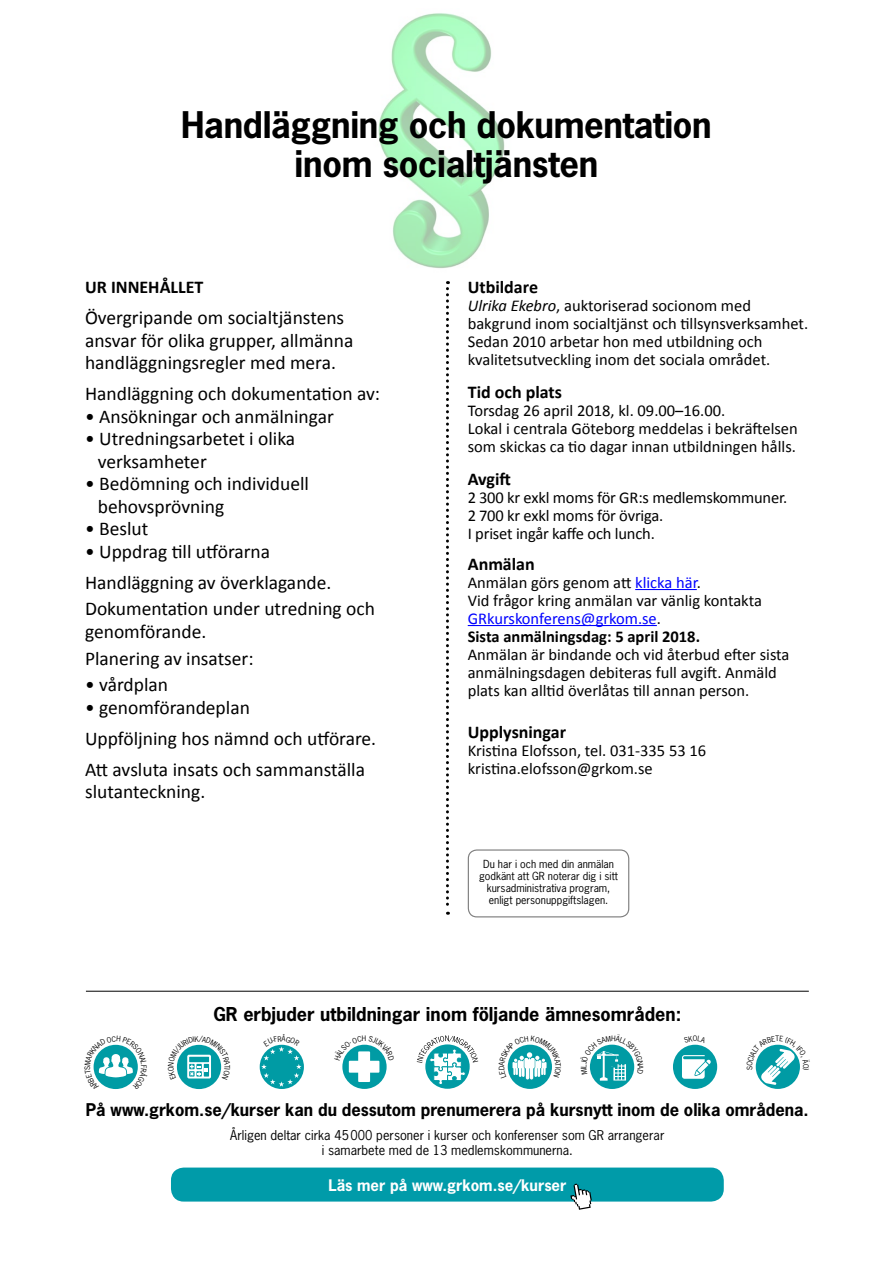
<style>
.page{position:relative;width:893px;height:1263px;background:#fff}
.page>*{position:absolute;margin:0;border:0;box-sizing:border-box;transform-origin:0 0}
.t1{font:700 34.5px/39px "News Gothic";letter-spacing:-.01em;color:#000;text-align:center}
.t2{font:19.5px/22.5px "Calibri";color:#000}
.t3{font:700 18px "Calibri";color:#000}
.t4{font:700 18px "News Gothic";color:#000}
.t5{font:16.5px/18px "Calibri";color:#000}
.t6{font:700 16.5px "News Gothic";color:#000}
.t7{font:700 15px "News Gothic";color:#fff}
.t8{font:12.75px/15px "News Gothic";color:#000;text-align:center}
.t9{font:10.5px/12px "News Gothic";color:#000;text-align:center}
.s1{font-style:italic}
.s2{color:#00f}
.s3{font-weight:700}
</style>
<div class="page">
<img style="left:378px;top:13px;width:127px;height:255px">
<svg style="left:446px;top:281px;width:3px;height:634px"></svg>
<hr style="left:635px;top:589px;width:62px;height:1px;background:#00f">
<hr style="left:468px;top:625px;width:189px;height:1px;background:#00f">
<div style="left:468px;top:849px;width:161px;height:68px;border:1px solid #000;border-radius:9px"></div>
<hr style="left:86px;top:991px;width:723px;height:1px;background:#000">
<div style="left:171px;top:1167px;width:553px;height:34px;background:#009ba9;border-radius:13px"></div>
<svg style="left:570px;top:1183px;width:22px;height:27px"></svg>
<div style="left:177px;top:1045px;width:44px;height:44px;background:#009ba4;border-radius:50%"></div>
<div style="left:590px;top:1045px;width:44px;height:44px;background:#009ba4;border-radius:50%"></div>
<svg style="left:260px;top:1045px;width:44px;height:44px"></svg>
<div style="left:342px;top:1045px;width:45px;height:44px;background:#009ba4;border-radius:50%"></div>
<div style="left:508px;top:1045px;width:44px;height:44px;background:#009ba4;border-radius:50%"></div>
<div style="left:756px;top:1045px;width:44px;height:44px;background:#009ba4;border-radius:50%"></div>
<div style="left:673px;top:1045px;width:44px;height:44px;background:#009ba4;border-radius:50%"></div>
<svg style="left:682px;top:1055px;width:29px;height:24px"></svg>
<svg style="left:425px;top:1044px;width:45px;height:45px"></svg>
<svg style="left:417px;top:1035px;width:61px;height:50px"></svg>
<svg style="left:176px;top:1044px;width:46px;height:36px"></svg>
<svg style="left:589px;top:1044px;width:46px;height:37px"></svg>
<svg style="left:93px;top:1044px;width:45px;height:45px"></svg>
<svg style="left:261px;top:1044px;width:41px;height:43px"></svg>
<svg style="left:342px;top:1044px;width:45px;height:38px"></svg>
<svg style="left:507px;top:1044px;width:45px;height:35px"></svg>
<svg style="left:755px;top:1044px;width:45px;height:41px"></svg>
<h1 class="t1" style="left:181px;top:105px;width:532px">Handläggning och dokumentation inom socialtjänsten</h1>
<p class="t3" style="left:85px;top:276px;width:120px">UR INNEHÅLLET</p>
<p class="t2" style="left:85px;top:306px;width:270px">Övergripande om socialtjänstens ansvar för olika grupper, allmänna handläggningsregler med mera.</p>
<p class="t2" style="left:85px;top:382px;width:297px">Handläggning och dokumentation av:</p>
<p class="t2" style="left:85px;top:405px;width:250px">• Ansökningar och anmälningar</p>
<p class="t2" style="left:98px;top:427px;width:199px;text-indent:-13px">• Utredningsarbetet i olika verksamheter</p>
<p class="t2" style="left:98px;top:472px;width:213px;text-indent:-13px">• Bedömning och individuell behovsprövning</p>
<p class="t2" style="left:85px;top:517px;width:65px">• Beslut</p>
<p class="t2" style="left:85px;top:536px;width:248px;line-height:31px">• Uppdrag till utförarna<br>Handläggning av överklagande.</p>
<p class="t2" style="left:85px;top:598px;width:291px">Dokumentation under utredning och genomförande.</p>
<p class="t2" style="left:85px;top:647px;width:170px">Planering av insatser:</p>
<p class="t2" style="left:85px;top:674px;width:85px">• vårdplan</p>
<p class="t2" style="left:85px;top:692px;width:293px;line-height:31px">• genomförandeplan<br>Uppföljning hos nämnd och utförare.<br>Att avsluta insats och sammanställa</p>
<p class="t2" style="left:85px;top:781px;width:122px">slutanteckning.</p>
<p class="t3" style="left:468px;top:276px;width:72px">Utbildare</p>
<p class="t5" style="left:468px;top:297px;width:342px"><span class="s1">Ulrika Ekebro</span>, auktoriserad socionom med bakgrund inom socialtjänst och tillsynsverksamhet.<br>Sedan 2010 arbetar hon med utbildning och kvalitetsutveckling inom det sociala området.</p>
<p class="t3" style="left:468px;top:380px;width:96px">Tid och plats</p>
<p class="t5" style="left:468px;top:402px;width:332px">Torsdag 26 april 2018, kl. 09.00–16.00.<br>Lokal i centrala Göteborg meddelas i bekräftelsen som skickas ca tio dagar innan utbildningen hålls.</p>
<p class="t3" style="left:468px;top:467px;width:45px">Avgift</p>
<p class="t5" style="left:468px;top:488px;width:321px">2 300 kr exkl moms för GR:s medlemskommuner.<br>2 700 kr exkl moms för övriga.<br>I priset ingår kaffe och lunch.</p>
<p class="t3" style="left:468px;top:552px;width:69px">Anmälan</p>
<p class="t5" style="left:468px;top:573px;width:296px">Anmälan görs genom att <span class="s2">klicka här</span>.<br>Vid frågor kring anmälan var vänlig kontakta <span class="s2">GRkurskonferens@grkom.se</span>.<br><span class="s3">Sista anmälningsdag: 5 april 2018.</span></p>
<p class="t5" style="left:468px;top:645px;width:323px">Anmälan är bindande och vid återbud efter sista anmälningsdagen debiteras full avgift. Anmäld plats kan alltid överlåtas till annan person.</p>
<p class="t3" style="left:468px;top:720px;width:100px">Upplysningar</p>
<p class="t5" style="left:468px;top:741px;width:240px">Kristina Elofsson, tel. 031-335 53 16 kristina.elofsson@grkom.se</p>
<p class="t9" style="left:479px;top:858px;width:141px">Du har i och med din anmälan godkänt att GR noterar dig i sitt kursadministrativa program, enligt personuppgiftslagen.</p>
<p class="t4" style="left:213px;top:1002px;width:469px">GR erbjuder utbildningar inom följande ämnesområden:</p>
<p class="t6" style="left:86px;top:1099px;width:724px">På www.grkom.se/kurser kan du dessutom prenumerera på kursnytt inom de olika områdena.</p>
<p class="t8" style="left:230px;top:1127px;width:436px">Årligen deltar cirka 45000 personer i kurser och konferenser som GR arrangerar i samarbete med de 13 medlemskommunerna.</p>
<p class="t7" style="left:328px;top:1175px;width:240px">Läs mer på www.grkom.se/kurser</p>
</div>
